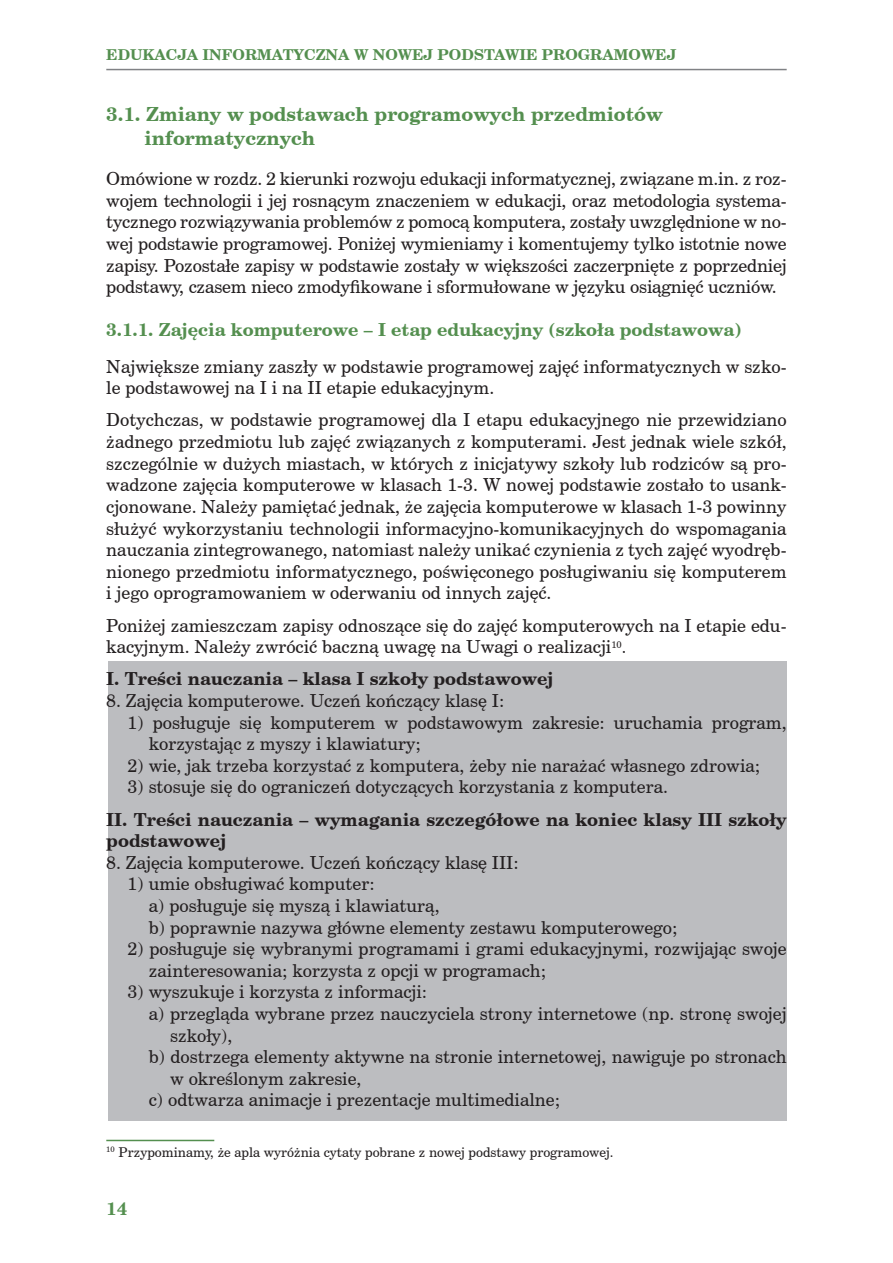
<style>
.page{position:relative;width:893px;height:1263px;background:#fff}
.page>*{position:absolute;margin:0;border:0;box-sizing:border-box;transform-origin:0 0}
.t1{font:700 19.5px/23.4px "Century Schoolbook BT";color:#548f4f}
.t2{font:18px/21.6px "Century Schoolbook BT";color:#231f20}
.t3{font:700 18px/21.6px "Century Schoolbook BT";color:#231f20}
.t4{font:700 18px "Century Schoolbook BT";color:#548f4f}
.t5{font:700 15px "Century Schoolbook BT";color:#548f4f}
.t6{font:13.5px "Century Schoolbook BT";color:#231f20}
.s1{font-size:16.5px}
</style>
<div class="page">
<hr style="left:106px;top:69px;width:681px;height:1px;background:#808285">
<div style="left:108px;top:662px;width:679px;height:459px;background:#bcbdc0"></div>
<hr style="left:106px;top:1140px;width:108px;height:1px;background:#548f4f">
<p class="t5" style="left:106px;top:44px;width:572px">EDUKACJA INFORMATYCZNA W NOWEJ PODSTAWIE PROGRAMOWEJ</p>
<p class="t1" style="left:145px;top:102px;width:520px;text-indent:-38px">3.1. Zmiany w podstawach programowych przedmiotów informatycznych</p>
<p class="t2" style="left:106px;top:168px;width:682px;text-align:justify">Omówione w rozdz. 2 kierunki rozwoju edukacji informatycznej, związane m.in. z roz&shy;wojem technologii i jej rosnącym znaczeniem w edukacji, oraz metodologia systema&shy;tycznego rozwiązywania problemów z pomocą komputera, zostały uwzględnione w no&shy;wej podstawie programowej. Poniżej wymieniamy i komentujemy tylko istotnie nowe zapisy. Pozostałe zapisy w podstawie zostały w większości zaczerpnięte z poprzedniej podstawy, czasem nieco zmodyfikowane i sformułowane w języku osiągnięć uczniów.</p>
<p class="t4" style="left:106px;top:317px;width:637px">3.1.1. Zajęcia komputerowe – I etap edukacyjny (szkoła podstawowa)</p>
<p class="t2" style="left:106px;top:355px;width:682px">Największe zmiany zaszły w podstawie programowej zajęć informatycznych w szko&shy;le podstawowej na I i na II etapie edukacyjnym.</p>
<p class="t2" style="left:106px;top:409px;width:682px;text-align:justify">Dotychczas, w podstawie programowej dla I etapu edukacyjnego nie przewidziano żadnego przedmiotu lub zajęć związanych z komputerami. Jest jednak wiele szkół, szczególnie w dużych miastach, w których z inicjatywy szkoły lub rodziców są pro&shy;wadzone zajęcia komputerowe w klasach 1-3. W nowej podstawie zostało to usank&shy;cjonowane. Należy pamiętać jednak, że zajęcia komputerowe w klasach 1-3 powinny służyć wykorzystaniu technologii informacyjno-komunikacyjnych do wspomagania nauczania zintegrowanego, natomiast należy unikać czynienia z tych zajęć wyodręb&shy;nionego przedmiotu informatycznego, poświęconego posługiwaniu się komputerem i jego oprogramowaniem w oderwaniu od innych zajęć.</p>
<p class="t2" style="left:106px;top:614px;width:682px">Poniżej zamieszczam zapisy odnoszące się do zajęć komputerowych na I etapie edu&shy;kacyjnym. Należy zwrócić baczną uwagę na Uwagi o realizacji<sup>10</sup><span class="s1">.</span></p>
<p class="t3" style="left:106px;top:668px;width:449px">I. Treści nauczania – klasa I szkoły podstawowej</p>
<p class="t2" style="left:106px;top:689px;width:400px">8. Zajęcia komputerowe. Uczeń kończący klasę I:</p>
<p class="t2" style="left:149px;top:711px;width:639px;text-indent:-21px">1) posługuje się komputerem w podstawowym zakresie: uruchamia program, korzystając z myszy i klawiatury;</p>
<p class="t2" style="left:128px;top:754px;width:634px">2) wie, jak trzeba korzystać z komputera, żeby nie narażać własnego zdrowia;</p>
<p class="t2" style="left:128px;top:776px;width:542px">3) stosuje się do ograniczeń dotyczących korzystania z komputera.</p>
<p class="t3" style="left:106px;top:808px;width:682px">II. Treści nauczania – wymagania szczegółowe na koniec klasy III szkoły podstawowej</p>
<p class="t2" style="left:106px;top:851px;width:414px">8. Zajęcia komputerowe. Uczeń kończący klasę III:</p>
<p class="t2" style="left:149px;top:873px;width:530px;text-indent:-21px">1) umie obsługiwać komputer:<br>a) posługuje się myszą i klawiaturą,<br>b) poprawnie nazywa główne elementy zestawu komputerowego;</p>
<p class="t2" style="left:149px;top:937px;width:639px;text-indent:-21px">2) posługuje się wybranymi programami i grami edukacyjnymi, rozwijając swoje zainteresowania; korzysta z opcji w programach;</p>
<p class="t2" style="left:128px;top:981px;width:301px">3) wyszukuje i korzysta z informacji:</p>
<p class="t2" style="left:149px;top:1002px;width:639px">a) przegląda wybrane przez nauczyciela strony internetowe (np. stronę swojej</p>
<p class="t2" style="left:170px;top:1024px;width:64px">szkoły),</p>
<p class="t2" style="left:149px;top:1045px;width:639px">b) dostrzega elementy aktywne na stronie internetowej, nawiguje po stronach</p>
<p class="t2" style="left:170px;top:1067px;width:193px">w określonym zakresie,</p>
<p class="t2" style="left:149px;top:1089px;width:413px">c) odtwarza animacje i prezentacje multimedialne;</p>
<p class="t6" style="left:106px;top:1142px;width:509px"><sup>10</sup> Przypominamy, że apla wyróżnia cytaty pobrane z nowej podstawy programowej.</p>
<p class="t4" style="left:106px;top:1195px;width:22px">14</p>
</div>
